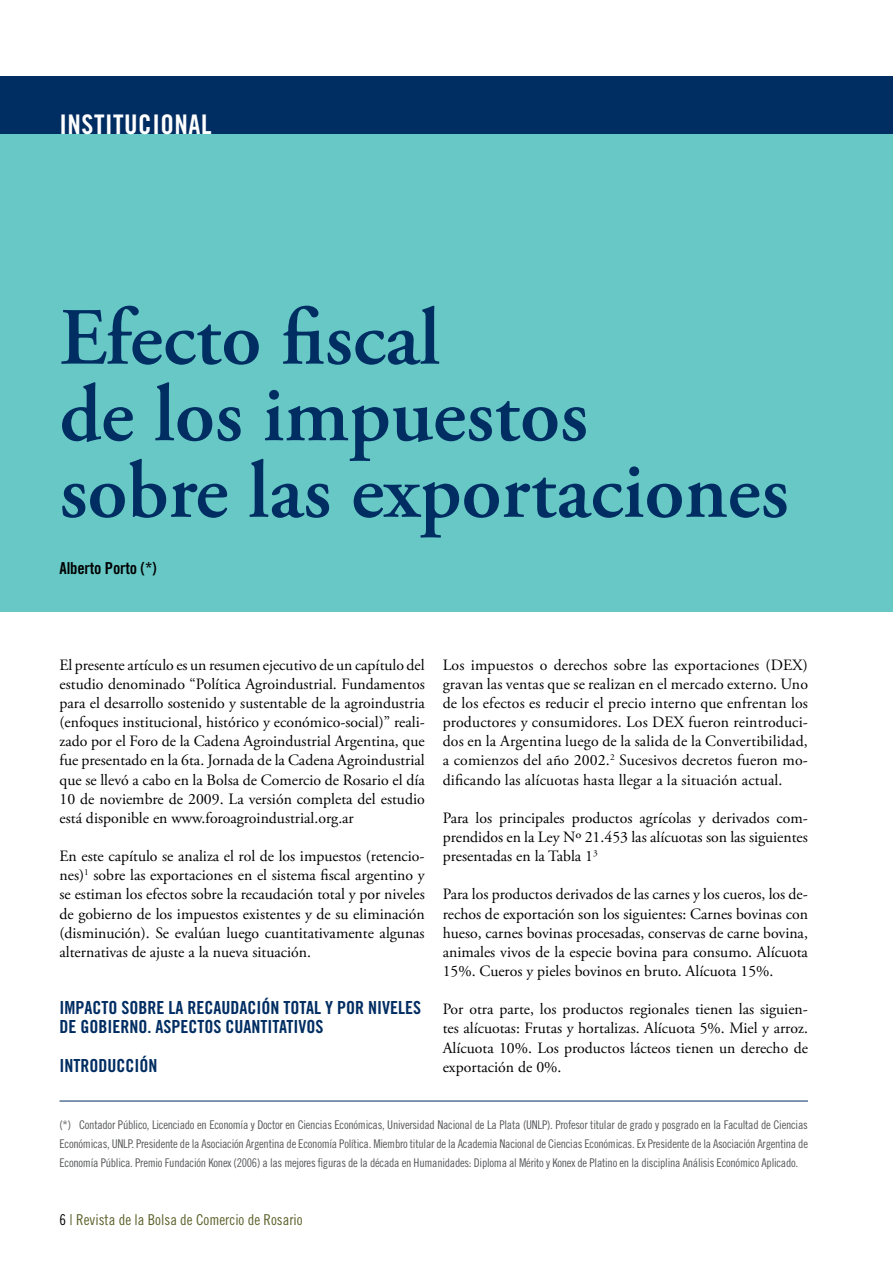
<style>
.page{position:relative;width:893px;height:1263px;background:#fff}
.page>*{position:absolute;margin:0;border:0;box-sizing:border-box;transform-origin:0 0}
.t1{font:600 81px/76.5px "Adobe Garamond Pro";color:#002d62}
.t2{font:27px "Trade Gothic Bold Cond Twenty";letter-spacing:.02em;color:#fff}
.t3{font:18px "Trade Gothic Bold Cond Twenty";color:#002d62}
.t4{font:16.5px "Trade Gothic Bold Cond Twenty";letter-spacing:-.01em;color:#000}
.t5{font:15.75px/19.2px "Adobe Garamond Pro";color:#000;text-align:justify}
.t6{font:15px "Trade Gothic Cond Eighteen";color:#5e632d}
.t7{font:12px/19.2px "Trade Gothic Cond Eighteen";letter-spacing:-.02em;color:#58595b;text-align:justify}
.s1{color:#000}
</style>
<div class="page">
<div style="left:0;top:77px;width:893px;height:535px;background:#67c8c6"></div>
<div style="left:0;top:77px;width:893px;height:57px;background:#002d62"></div>
<hr style="left:60px;top:1101px;width:748px;height:1px;background:#002d62">
<h2 class="t2" style="left:60px;top:108px;width:153px">INSTITUCIONAL</h2>
<h1 class="t1" style="left:60px;top:301px;width:731px">Efecto fiscal<br>de los impuestos<br>sobre las exportaciones</h1>
<p class="t4" style="left:60px;top:558px;width:99px">ALBERTO PORTO (*)</p>
<p class="t5" style="left:60px;top:656px;width:367px">El presente artículo es un resumen ejecutivo de un capítulo del estudio denominado “Política Agroindustrial. Fundamentos para el desarrollo sostenido y sustentable de la agroindustria (enfoques institucional, histórico y económico-social)” reali&shy;zado por el Foro de la Cadena Agroindustrial Argentina, que fue presentado en la 6ta. Jornada de la Cadena Agroindustrial que se llevó a cabo en la Bolsa de Comercio de Rosario el día 10 de noviembre de 2009. La versión completa del estudio está disponible en www.foroagroindustrial.org.ar</p>
<p class="t5" style="left:60px;top:847px;width:367px">En este capítulo se analiza el rol de los impuestos (retencio&shy;nes)<sup>1</sup> sobre las exportaciones en el sistema fiscal argentino y se estiman los efectos sobre la recaudación total y por niveles de gobierno de los impuestos existentes y de su eliminación (disminución). Se evalúan luego cuantitativamente algunas alternativas de ajuste a la nueva situación.</p>
<p class="t3" style="left:60px;top:997px;width:15px">IMPACTO</p>
<p class="t3" style="left:122px;top:997px;width:10px">SOBRE</p>
<p class="t3" style="left:168px;top:997px;width:29px">LA RECAUDACIÓN</p>
<p class="t3" style="left:283px;top:997px;width:9px">TOTAL</p>
<p class="t3" style="left:325px;top:997px;width:22px">Y POR</p>
<p class="t3" style="left:368px;top:997px;width:9px">NIVELES</p>
<p class="t3" style="left:60px;top:1016px;width:31px">DE GOBIERNO</p>
<p class="t3" style="left:148px;top:1016px;width:26px">. ASPECTOS</p>
<p class="t3" style="left:225px;top:1016px;width:9px">CUANTITATIVOS</p>
<p class="t3" style="left:60px;top:1054px;width:15px">INTRODUCCIÓN</p>
<p class="t5" style="left:443px;top:656px;width:367px">Los impuestos o derechos sobre las exportaciones (DEX) gravan las ventas que se realizan en el mercado externo. Uno de los efectos es reducir el precio interno que enfrentan los productores y consumidores. Los DEX fueron reintroduci&shy;dos en la Argentina luego de la salida de la Convertibilidad, a comienzos del año 2002.<sup>2</sup> Sucesivos decretos fueron mo&shy;dificando las alícuotas hasta llegar a la situación actual.</p>
<p class="t5" style="left:443px;top:809px;width:367px">Para los principales productos agrícolas y derivados com&shy;prendidos en la Ley Nº 21.453 las alícuotas son las siguientes presentadas en la Tabla 1<sup>3</sup></p>
<p class="t5" style="left:443px;top:885px;width:367px">Para los productos derivados de las carnes y los cueros, los de&shy;rechos de exportación son los siguientes: Carnes bovinas con hueso, carnes bovinas procesadas, conservas de carne bovina, animales vivos de la especie bovina para consumo. Alícuota 15%. Cueros y pieles bovinos en bruto. Alícuota 15%.</p>
<p class="t5" style="left:443px;top:1000px;width:367px">Por otra parte, los productos regionales tienen las siguien&shy;tes alícuotas: Frutas y hortalizas. Alícuota 5%. Miel y arroz.<br>Alícuota 10%. Los productos lácteos tienen un derecho de exportación de 0%.</p>
<p class="t7" style="left:60px;top:1115px;width:750px">(*) Contador Público, Licenciado en Economía y Doctor en Ciencias Económicas, Universidad Nacional de La Plata (UNLP). Profesor titular de grado y posgrado en la Facultad de Ciencias Económicas, UNLP. Presidente de la Asociación Argentina de Economía Política. Miembro titular de la Academia Nacional de Ciencias Económicas. Ex Presidente de la Asociación Argentina de Economía Pública. Premio Fundación Konex (2006) a las mejores figuras de la década en Humanidades: Diploma al Mérito y Konex de Platino en la disciplina Análisis Económico Aplicado.</p>
<p class="t6" style="left:60px;top:1210px;width:245px"><span class="s1">6</span> | Revista de la Bolsa de Comercio de Rosario</p>
</div>
